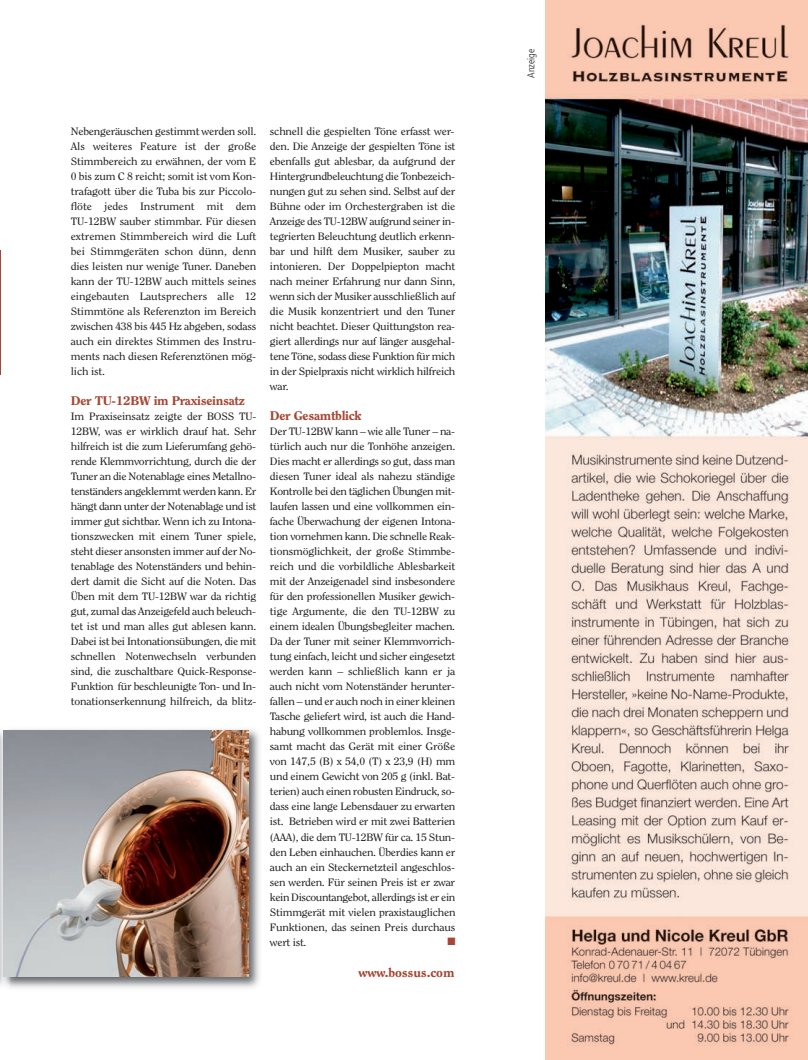
<style>
.page{position:relative;width:808px;height:1060px;background:#fff}
.page>*{position:absolute;margin:0;border:0;box-sizing:border-box;transform-origin:0 0}
.t1{font:800 12.5px "Clearface Std";letter-spacing:-.025em;color:#a54734;scale:1.1 1}
.t2{font:10.62px/15px "Clearface Std";letter-spacing:-.015em;color:#231f20;text-align:justify;scale:1.1 1}
.t3{font:10.62px "Zapf Dingbats";color:#a54734}
.t4{font:300 condensed 10px "Frutiger LT Std";letter-spacing:-.005em;color:#231f20}
</style>
<div class="page">
<img style="left:0;top:251px;width:1px;height:123px">
<img style="left:0;top:729px;width:260px;height:259px">
<img style="left:4px;top:730px;width:244px;height:246px">
<img style="left:545px;top:0;width:263px;height:1059px">
<p class="t2" style="left:71px;top:124px;width:170px">Nebengeräuschen gestimmt werden soll.<br>Als weiteres Feature ist der große Stimmbereich zu erwähnen, der vom E 0 bis zum C 8 reicht; somit ist vom Kon&shy;trafagott über die Tuba bis zur Piccolo&shy;flöte jedes Instrument mit dem TU-12BW sauber stimmbar. Für diesen extremen Stimmbereich wird die Luft bei Stimmgeräten schon dünn, denn dies leisten nur wenige Tuner. Daneben kann der TU-12BW auch mittels seines eingebauten Lautsprechers alle 12<br>Stimmtöne als Referenzton im Bereich zwischen 438 bis 445 Hz abgeben, sodass auch ein direktes Stimmen des Instru&shy;ments nach diesen Referenztönen mög&shy;lich ist.</p>
<p class="t1" style="left:71px;top:395px;width:160px">Der TU-12BW im Praxiseinsatz</p>
<p class="t2" style="left:71px;top:409px;width:170px">Im Praxiseinsatz zeigte der BOSS TU-12BW, was er wirklich drauf hat. Sehr hilfreich ist die zum Lieferumfang gehö&shy;rende Klemmvorrichtung, durch die der Tuner an die Notenablage eines Metallno&shy;tenständers angeklemmt werden kann. Er hängt dann unter der Notenablage und ist immer gut sichtbar. Wenn ich zu Intona&shy;tionszwecken mit einem Tuner spiele, steht dieser ansonsten immer auf der No&shy;tenablage des Notenständers und behin&shy;dert damit die Sicht auf die Noten. Das Üben mit dem TU-12BW war da richtig gut, zumal das Anzeigefeld auch beleuch&shy;tet ist und man alles gut ablesen kann.<br>Dabei ist bei Intonationsübungen, die mit schnellen Notenwechseln verbunden sind, die zuschaltbare Quick-Response-Funktion für beschleunigte Ton- und In&shy;tonationserkennung hilfreich, da blitz-</p>
<p class="t2" style="left:270px;top:124px;width:170px">schnell die gespielten Töne erfasst wer&shy;den. Die Anzeige der gespielten Töne ist ebenfalls gut ablesbar, da aufgrund der Hintergrundbeleuchtung die Tonbezeich&shy;nungen gut zu sehen sind. Selbst auf der Bühne oder im Orchestergraben ist die Anzeige des TU-12BW aufgrund seiner in&shy;tegrierten Beleuchtung deutlich erkenn&shy;bar und hilft dem Musiker, sauber zu intonieren. Der Doppelpiepton macht nach meiner Erfahrung nur dann Sinn, wenn sich der Musiker ausschließlich auf die Musik konzentriert und den Tuner nicht beachtet. Dieser Quittungston rea&shy;giert allerdings nur auf länger ausgehal&shy;tene Töne, sodass diese Funktion für mich in der Spielpraxis nicht wirklich hilfreich war.</p>
<p class="t1" style="left:270px;top:410px;width:85px">Der Gesamtblick</p>
<p class="t2" style="left:270px;top:424px;width:170px">Der TU-12BW kann – wie alle Tuner – na&shy;türlich auch nur die Tonhöhe anzeigen.<br>Dies macht er allerdings so gut, dass man diesen Tuner ideal als nahezu ständige Kontrolle bei den täglichen Übungen mit&shy;laufen lassen und eine vollkommen ein&shy;fache Überwachung der eigenen Intona&shy;tion vornehmen kann. Die schnelle Reak&shy;tionsmöglichkeit, der große Stimmbe&shy;reich und die vorbildliche Ablesbarkeit mit der Anzeigenadel sind insbesondere für den professionellen Musiker gewich&shy;tige Argumente, die den TU-12BW zu einem idealen Übungsbegleiter machen.<br>Da der Tuner mit seiner Klemmvorrich&shy;tung einfach, leicht und sicher eingesetzt werden kann – schließlich kann er ja auch nicht vom Notenständer herunter&shy;fallen – und er auch noch in einer kleinen Tasche geliefert wird, ist auch die Hand&shy;habung vollkommen problemlos. Insge&shy;samt macht das Gerät mit einer Größe von 147,5 (B) x 54,0 (T) x 23,9 (H) mm und einem Gewicht von 205 g (inkl. Bat&shy;terien) auch einen robusten Eindruck, so&shy;dass eine lange Lebensdauer zu erwarten ist. Betrieben wird er mit zwei Batterien (AAA), die dem TU-12BW für ca. 15 Stun&shy;den Leben einhauchen. Überdies kann er auch an ein Steckernetzteil angeschlos&shy;sen werden. Für seinen Preis ist er zwar kein Discountangebot, allerdings ist er ein Stimmgerät mit vielen praxistauglichen Funktionen, das seinen Preis durchaus wert ist.</p>
<p class="t3" style="left:447px;top:935px;width:10px">■</p>
<p class="t1" style="left:359px;top:967px;width:89px">www.bossus.com</p>
<p class="t4" style="left:527px;top:78px;width:30px;rotate:-90deg">Anzeige</p>
</div>
